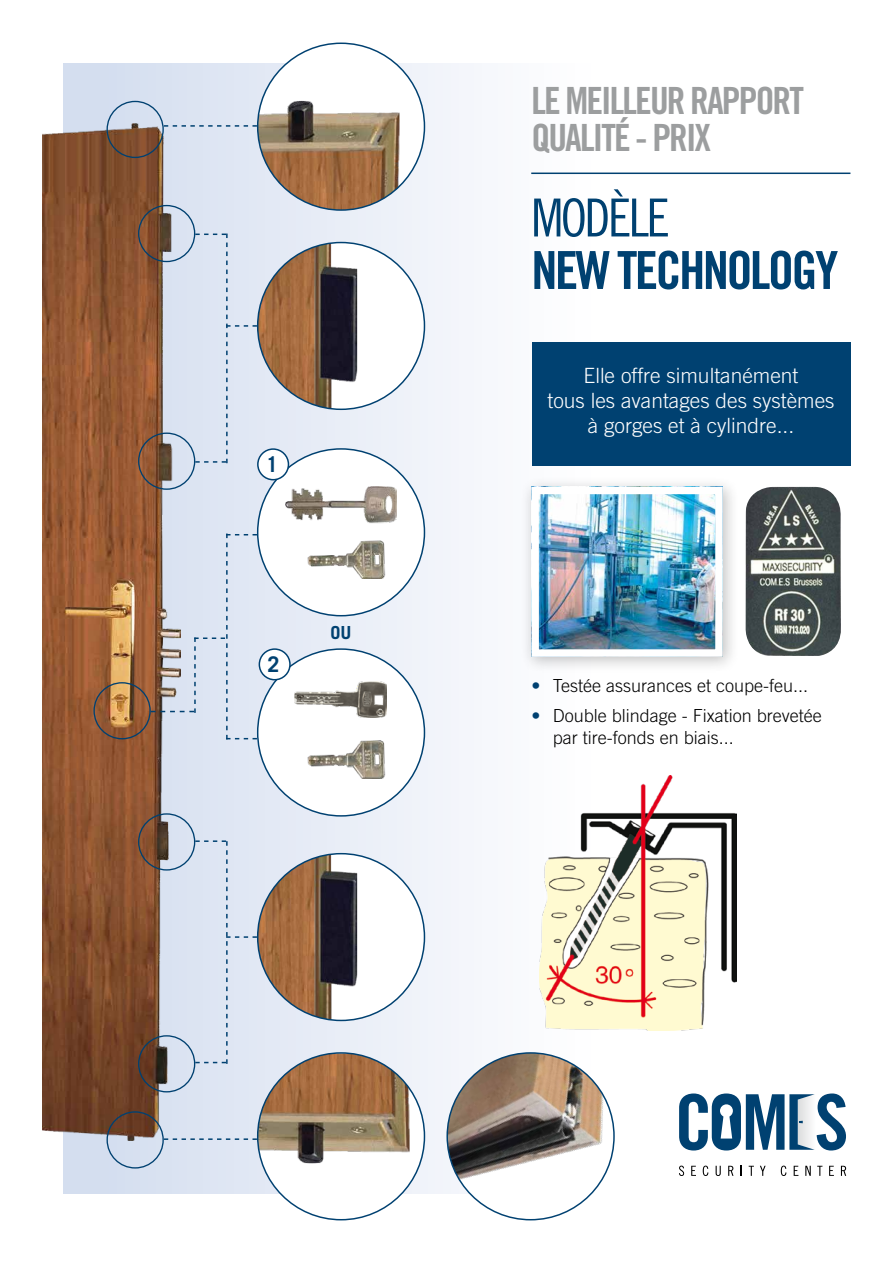
<style>
.page{position:relative;width:893px;height:1263px;background:#fff}
.page>*{position:absolute;margin:0;border:0;box-sizing:border-box;transform-origin:0 0}
.t1{font:52.5px "Trade Gothic Bold Cond Twenty";letter-spacing:-.05em;color:#004171}
.t2{font:52.5px "Trade Gothic Cond Eighteen";letter-spacing:-.05em;color:#004171}
.t3{font:37.5px/37.5px "Trade Gothic Bold Cond Twenty";letter-spacing:-.05em;color:#9c9e9f}
.t4{font:700 21.6px "Trade Gothic";color:#004171}
.t5{font:300 21px/25.2px "Trade Gothic";color:#fff;text-align:center}
.t6{font:300 18px/21.6px "Trade Gothic";color:#000}
.t7{font:700 18px "Trade Gothic";color:#004171}
.s1{color:#004171}
</style>
<div class="page">
<div style="left:64px;top:64px;width:638px;height:1129px;background:linear-gradient(to right,#cedaec,#fff)"></div>
<svg style="left:181px;top:125px;width:76px;height:2px"></svg>
<hr style="left:531px;top:173px;width:319px;height:1px;background:#004171">
<div style="left:195px;top:234px;width:62px;height:229px;background:#dee6f3"></div>
<div style="left:195px;top:840px;width:62px;height:224px;background:#dee6f3"></div>
<svg style="left:181px;top:1138px;width:76px;height:2px"></svg>
<img style="left:43px;top:123px;width:138px;height:1017px">
<div style="left:107px;top:101px;width:57px;height:57px;border:1px solid #004171;border-radius:50%"></div>
<div style="left:107px;top:1111px;width:57px;height:57px;border:1px solid #004171;border-radius:50%"></div>
<div style="left:138px;top:205px;width:57px;height:57px;border:1px solid #004171;border-radius:50%"></div>
<div style="left:138px;top:432px;width:57px;height:58px;border:1px solid #004171;border-radius:50%"></div>
<div style="left:138px;top:813px;width:57px;height:57px;border:1px solid #004171;border-radius:50%"></div>
<div style="left:138px;top:1035px;width:57px;height:57px;border:1px solid #004171;border-radius:50%"></div>
<div style="left:93px;top:682px;width:58px;height:57px;border:1px solid #004171;border-radius:50%"></div>
<div style="left:258px;top:43px;width:166px;height:167px;background:#fff;border-radius:50%"></div>
<img style="left:258px;top:101px;width:141px;height:109px">
<div style="left:258px;top:242px;width:166px;height:167px;background:#fff;border-radius:50%"></div>
<img style="left:258px;top:242px;width:99px;height:167px">
<div style="left:258px;top:854px;width:166px;height:166px;background:#fff;border-radius:50%"></div>
<img style="left:258px;top:854px;width:99px;height:166px">
<div style="left:258px;top:1053px;width:166px;height:167px;background:#fff;border-radius:50%"></div>
<img style="left:258px;top:1053px;width:152px;height:110px">
<img style="left:745px;top:487px;width:96px;height:169px">
<div style="left:520px;top:475px;width:220px;height:199px;background:#000;opacity:.25"></div>
<img style="left:540px;top:496px;width:174px;height:152px">
<div style="left:531px;top:487px;width:192px;height:170px;border:8px solid #fff"></div>
<div style="left:531px;top:342px;width:319px;height:123px;background:#004171"></div>
<svg style="left:151px;top:533px;width:106px;height:206px;background:#ced0d8"></svg>
<img style="left:540px;top:776px;width:197px;height:255px">
<div style="left:258px;top:449px;width:166px;height:167px;background:#fff;border-radius:50%"></div>
<img style="left:286px;top:487px;width:110px;height:92px">
<div style="left:258px;top:649px;width:166px;height:167px;background:#fff;border-radius:50%"></div>
<img style="left:307px;top:740px;width:79px;height:39px">
<img style="left:295px;top:681px;width:92px;height:37px">
<div style="left:258px;top:449px;width:30px;height:31px;background:#fff;border-radius:50%"></div>
<div style="left:257px;top:448px;width:32px;height:32px;border:2px solid #004171;border-radius:50%"></div>
<div style="left:259px;top:649px;width:31px;height:31px;background:#fff;border-radius:50%"></div>
<div style="left:259px;top:648px;width:32px;height:32px;border:2px solid #004171;border-radius:50%"></div>
<svg style="left:679px;top:1165px;width:5px;height:11px"></svg>
<svg style="left:691px;top:1166px;width:5px;height:10px"></svg>
<svg style="left:703px;top:1165px;width:5px;height:11px"></svg>
<svg style="left:716px;top:1166px;width:5px;height:10px"></svg>
<svg style="left:728px;top:1166px;width:5px;height:10px"></svg>
<svg style="left:749px;top:1166px;width:5px;height:10px"></svg>
<svg style="left:760px;top:1166px;width:6px;height:10px"></svg>
<svg style="left:781px;top:1165px;width:5px;height:11px"></svg>
<svg style="left:794px;top:1166px;width:4px;height:10px"></svg>
<svg style="left:805px;top:1166px;width:6px;height:10px"></svg>
<svg style="left:817px;top:1166px;width:5px;height:10px"></svg>
<svg style="left:829px;top:1166px;width:5px;height:10px"></svg>
<svg style="left:841px;top:1166px;width:5px;height:10px"></svg>
<svg style="left:679px;top:1093px;width:167px;height:57px"></svg>
<img style="left:447px;top:1053px;width:167px;height:167px">
<p class="t4" style="left:266px;top:451px;width:14px">1</p>
<p class="t4" style="left:268px;top:651px;width:14px">2</p>
<p class="t7" style="left:331px;top:621px;width:23px">OU</p>
<h2 class="t3" style="left:531px;top:81px;width:274px">LE MEILLEUR RAPPORT<br>QUALITÉ - PRIX</h2>
<h1 class="t2" style="left:531px;top:187px;width:140px">MODÈLE</h1>
<h1 class="t1" style="left:531px;top:238px;width:309px">NEW TECHNOLOGY</h1>
<p class="t5" style="left:547px;top:363px;width:288px">Elle offre simultanément<br>tous les avantages des systèmes à gorges et à cylindre...</p>
<p class="t6" style="left:531px;top:675px;width:278px"><span class="s1">•</span> Testée assurances et coupe-feu...</p>
<p class="t6" style="left:553px;top:705px;width:271px;text-indent:-21px"><span class="s1">•</span> Double blindage - Fixation brevetée par tire-fonds en biais...</p>
</div>
